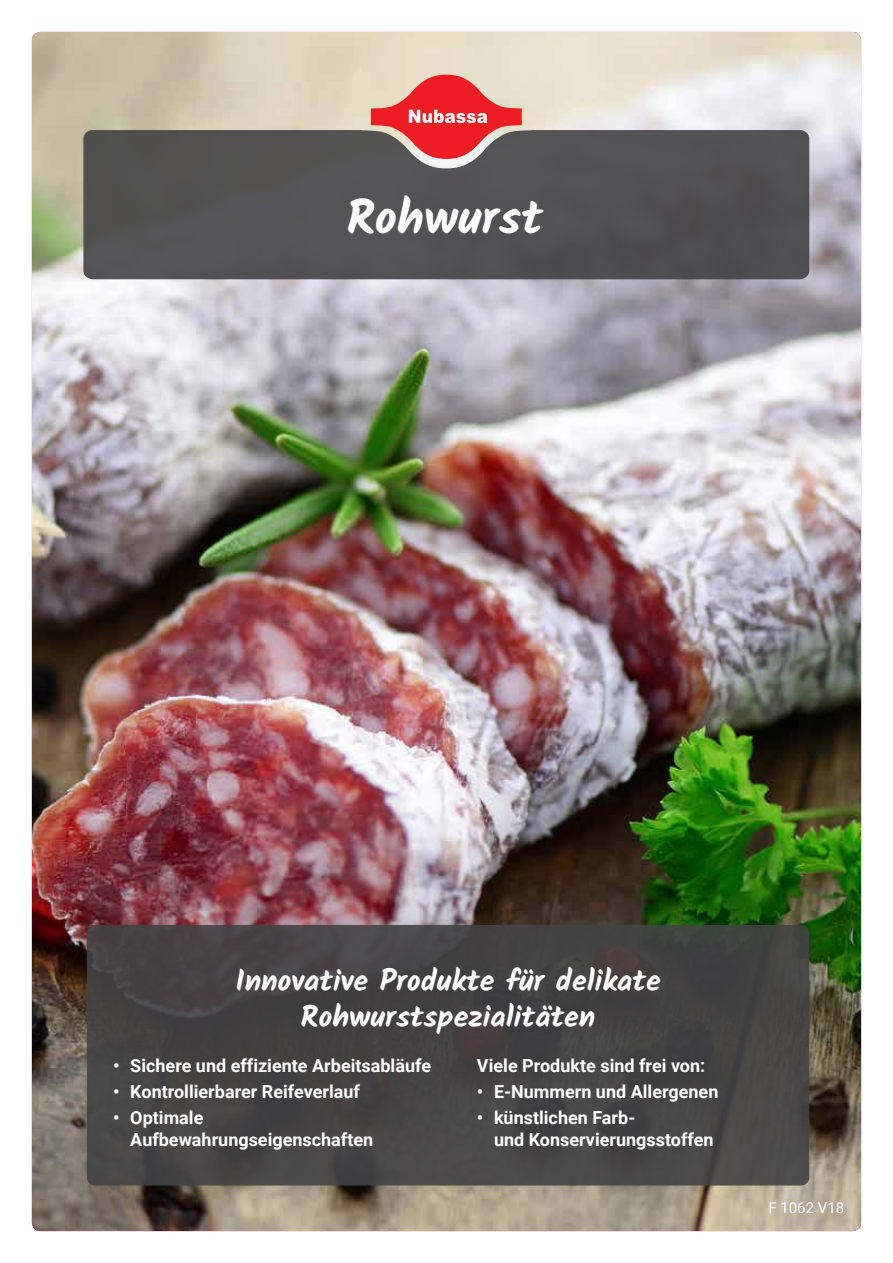
<style>
.page{position:relative;width:893px;height:1263px;background:#fff}
.page>*{position:absolute;margin:0;border:0;box-sizing:border-box;transform-origin:0 0}
.t1{font:700 48px "Kalam";color:#fff}
.t2{font:700 30px/36px "Kalam";color:#fff;text-align:center}
.t3{font:700 18px/21.6px "Roboto";color:#fff}
.t4{font:15px "Roboto";color:#fff}
</style>
<div class="page">
<img style="left:32px;top:32px;width:829px;height:1199px">
<svg style="left:371px;top:75px;width:151px;height:55px"></svg>
<div style="left:83px;top:130px;width:726px;height:149px;background:#535254"></div>
<div style="left:87px;top:925px;width:722px;height:260px;background:#434345;border-radius:9px"></div>
<h1 class="t1" style="left:346px;top:189px;width:198px">Rohwurst</h1>
<h2 class="t2" style="left:235px;top:962px;width:427px">Innovative Produkte für delikate<br>Rohwurstspezialitäten</h2>
<p class="t3" style="left:113px;top:1054px;width:319px">• Sichere und effiziente Arbeitsabläufe</p>
<p class="t3" style="left:113px;top:1080px;width:248px">• Kontrollierbarer Reifeverlauf</p>
<p class="t3" style="left:130px;top:1106px;width:244px;text-indent:-17px">• Optimale<br>Aufbewahrungseigenschaften</p>
<p class="t3" style="left:477px;top:1054px;width:230px">Viele Produkte sind frei von:</p>
<p class="t3" style="left:477px;top:1080px;width:243px">• E-Nummern und Allergenen</p>
<p class="t3" style="left:494px;top:1106px;width:221px;text-indent:-17px">• künstlichen Farb-<br>und Konservierungsstoffen</p>
<p class="t4" style="left:768px;top:1197px;width:77px">F 1062 V18</p>
</div>
